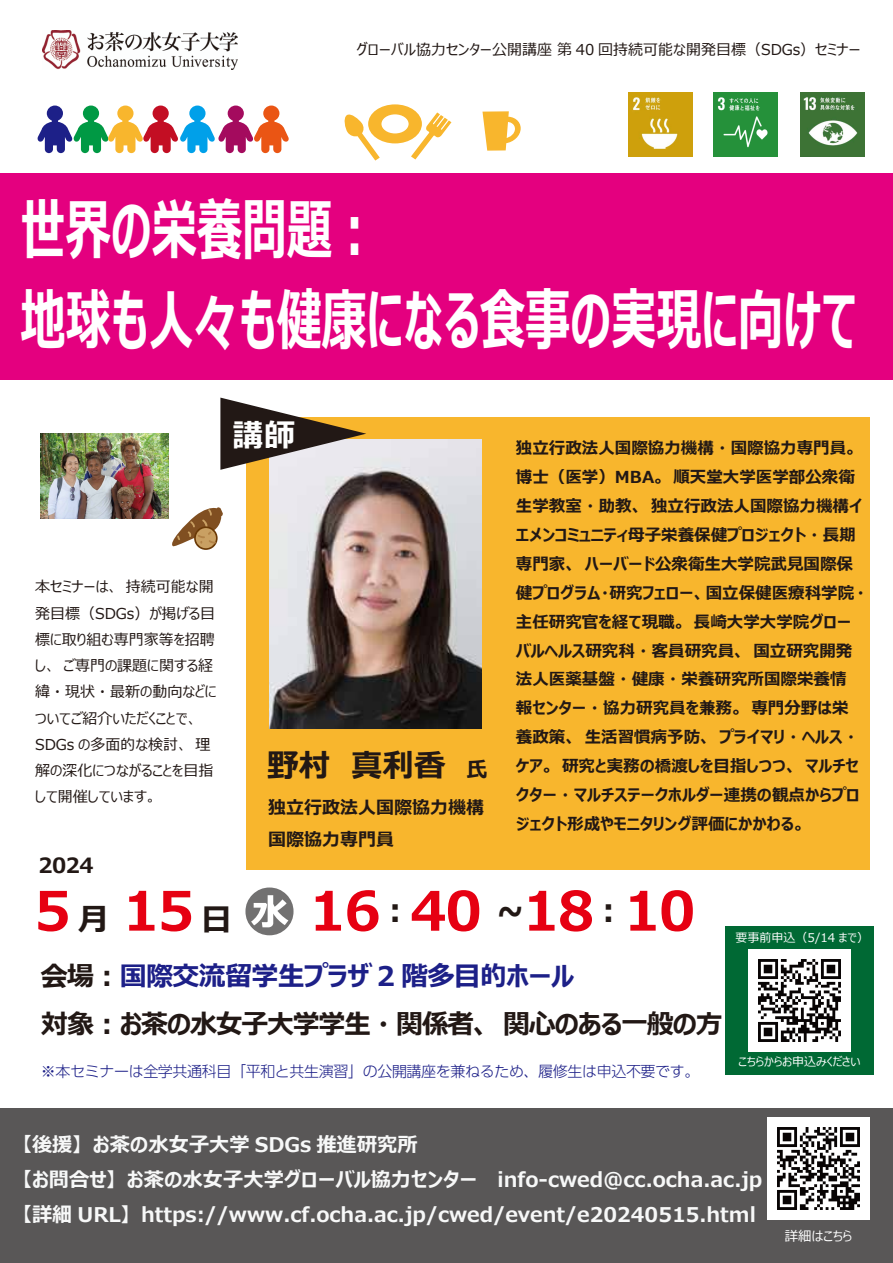
<style>
.page{position:relative;width:893px;height:1263px;background:#fff}
.page>*{position:absolute;margin:0;border:0;box-sizing:border-box;transform-origin:0 0}
.t1{font:700 67.5px/90px "Meiryo UI";color:#fff;scale:.67 1}
.t2{font:700 54px "Meiryo UI";letter-spacing:-.025em;color:#e60012}
.t3{font:700 31.5px "Meiryo UI";color:#221815}
.t4{font:700 31.5px "Meiryo UI";color:#fff}
.t5{font:700 27px/47.2px "Meiryo UI";letter-spacing:-.05em;color:#221815}
.t6{font:700 21px "Meiryo UI";color:#221815}
.t7{font:700 20.25px/35.4px "Meiryo UI";color:#f7f8f8}
.t8{font:700 18px/31.5px "Meiryo UI";color:#221815}
.t9{font:700 16.5px/28.8px "Meiryo UI";color:#221815}
.t10{font:15px/26.2px "Meiryo UI";color:#221815}
.t11{font:300 15px "UD Shin Go Pr 6 N";letter-spacing:-.025em;color:#1d2088}
.t12{font:13.5px "Meiryo UI";color:#fff}
.t13{font:12px "Meiryo UI";color:#fff}
.s1{font-size:21px}
.s2{font-size:31.5px;color:#221815}
.s3{color:#727171}
.s4{color:#1d2088}
</style>
<div class="page">
<div style="left:247px;top:417px;width:623px;height:452px;background:#f8b62d"></div>
<img style="left:628px;top:93px;width:64px;height:64px">
<img style="left:714px;top:93px;width:63px;height:64px">
<img style="left:801px;top:93px;width:64px;height:64px">
<svg style="left:37px;top:106px;width:252px;height:47px"></svg>
<svg style="left:482px;top:111px;width:39px;height:40px"></svg>
<div style="left:369px;top:105px;width:52px;height:38px;background:#f8b62d;border-radius:50%"></div>
<div style="left:368px;top:104px;width:54px;height:39px;border:2px solid #f8b62d;border-radius:50%"></div>
<div style="left:381px;top:114px;width:28px;height:20px;background:#fff;border-radius:50%"></div>
<div style="left:380px;top:113px;width:30px;height:22px;border:2px solid #f8b62d;border-radius:50%"></div>
<svg style="left:344px;top:113px;width:37px;height:48px"></svg>
<svg style="left:410px;top:111px;width:42px;height:49px"></svg>
<div style="left:0;top:173px;width:893px;height:206px;background:#e4007f"></div>
<img style="left:270px;top:440px;width:211px;height:289px">
<div style="left:0;top:1108px;width:893px;height:155px;background:#595757"></div>
<img style="left:42px;top:31px;width:196px;height:38px">
<svg style="left:220px;top:398px;width:146px;height:72px"></svg>
<img style="left:40px;top:434px;width:128px;height:85px">
<div style="left:725px;top:926px;width:149px;height:148px;background:#006934"></div>
<img style="left:748px;top:949px;width:102px;height:102px">
<svg style="left:194px;top:526px;width:24px;height:24px"></svg>
<svg style="left:168px;top:507px;width:55px;height:41px"></svg>
<img style="left:767px;top:1117px;width:103px;height:102px">
<p class="t10" style="left:356px;top:37px;width:506px">グローバル協力センター公開講座 第 40 回持続可能な開発目標（SDGs）セミナー</p>
<h1 class="t1" style="left:21px;top:188px;width:1250px">世界の栄養問題︓<br>地球も人々も健康になる食事の実現に向けて</h1>
<h3 class="t4" style="left:232px;top:413px;width:64px">講師</h3>
<p class="t10" style="left:35px;top:574px;width:183px">本セミナーは、持続可能な開発目標（SDGs）が掲げる目標に取り組む専門家等を招聘し、ご専門の課題に関する経緯・現状・最新の動向などについてご紹介いただくことで、<br>SDGs の多面的な検討、理解の深化につながることを目指して開催しています。</p>
<p class="t6" style="left:38px;top:851px;width:57px">2024</p>
<h3 class="t3" style="left:267px;top:743px;width:222px">野村　真利香　<span class="s1">氏</span></h3>
<p class="t8" style="left:268px;top:793px;width:218px">独立行政法人国際協力機構国際協力専門員</p>
<p class="t9" style="left:516px;top:435px;width:350px">独立行政法人国際協力機構・国際協力専門員。博士（医学）MBA。順天堂大学医学部公衆衛生学教室・助教、独立行政法人国際協力機構イエメンコミュニティ母子栄養保健プロジェクト・長期専門家、ハーバード公衆衛生大学院武見国際保健プログラム・研究フェロー、国立保健医療科学院・主任研究官を経て現職。長崎大学大学院グローバルヘルス研究科・客員研究員、国立研究開発法人医薬基盤・健康・栄養研究所国際栄養情報センター・協力研究員を兼務。専門分野は栄養政策、生活習慣病予防、プライマリ・ヘルス・ケア。研究と実務の橋渡しを目指しつつ、マルチセクター・マルチステークホルダー連携の観点からプロジェクト形成やモニタリング評価にかかわる。</p>
<h2 class="t2" style="left:26px;top:873px;width:671px">５<span class="s2">月</span> 15 <span class="s2">日</span><span class="s3">水</span> 16<sup>︓</sup>40 <sup>~</sup>18<sup>︓</sup>10</h2>
<h3 class="t5" style="left:41px;top:954px;width:683px">会場︓<span class="s4">国際交流留学生プラザ 2 階多目的ホール<br></span>対象︓お茶の水女子大学学生・関係者、関心のある一般の方</h3>
<p class="t11" style="left:41px;top:1059px;width:660px">※本セミナーは全学共通科目「平和と共生演習」の公開講座を兼ねるため、履修生は申込不要です。</p>
<p class="t13" style="left:736px;top:929px;width:135px">要事前申込（5/14 まで）</p>
<p class="t13" style="left:738px;top:1053px;width:123px">こちらからお申込みください</p>
<p class="t7" style="left:22px;top:1127px;width:742px">【後援】お茶の水女子大学 SDGs 推進研究所<br>【お問合せ】お茶の水女子大学グローバル協力センター　 info-cwed@cc.ocha.ac.jp【詳細 URL】 https://www.cf.ocha.ac.jp/cwed/event/e20240515.html</p>
<p class="t12" style="left:785px;top:1226px;width:69px">詳細はこちら</p>
</div>
